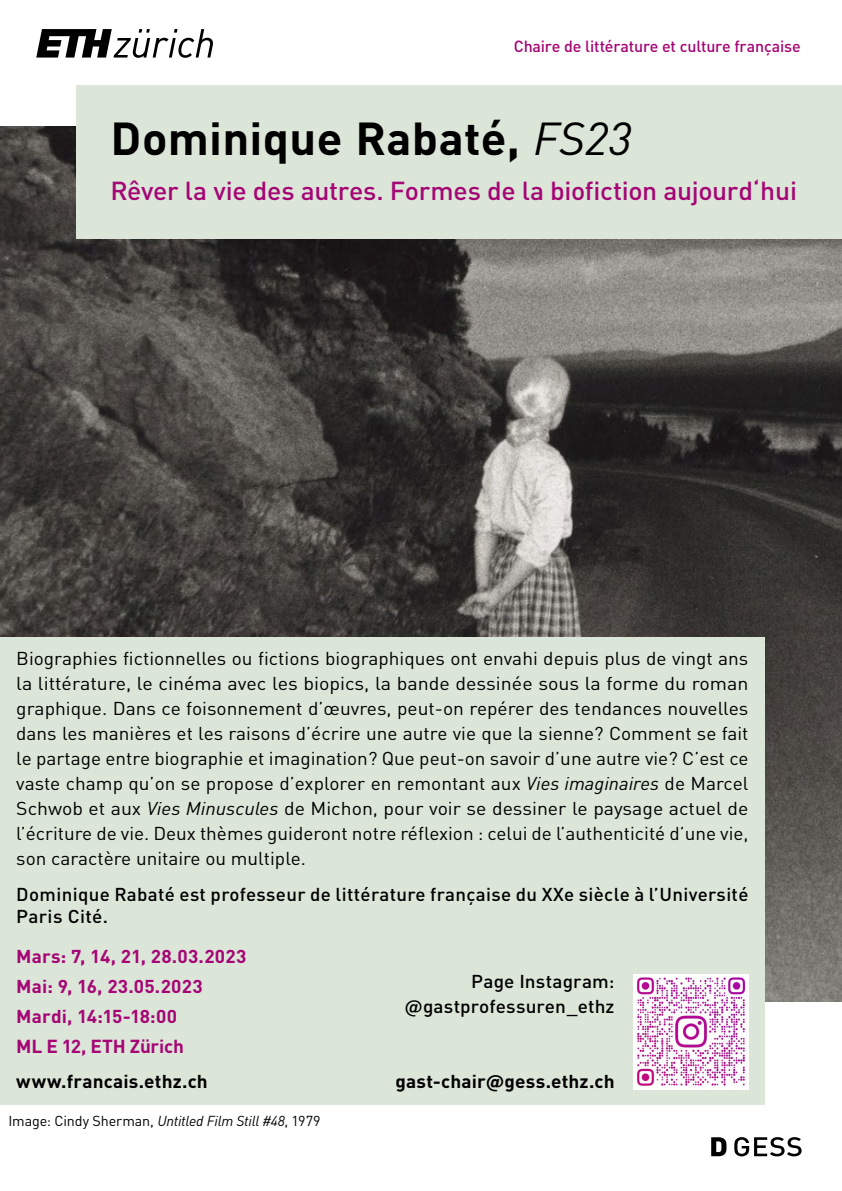
<style>
.page{position:relative;width:842px;height:1191px;background:#fff}
.page>*{position:absolute;margin:0;border:0;box-sizing:border-box;transform-origin:0 0}
.t1{font:700 45.6px "DIN Pro";letter-spacing:.005em;color:#000}
.t2{font:500 25.7px "DIN Pro";letter-spacing:-.015em;color:#a50575}
.t3{font:700 18.6px "DIN Pro";letter-spacing:-.015em;color:#a50575}
.t4{font:18.4px/25px "DIN Pro";color:#000;text-align:justify}
.t5{font:500 18.4px/22px "DIN Pro";letter-spacing:.02em;color:#000}
.t6{font:700 18.4px/30px "DIN Pro";letter-spacing:.005em;color:#a50575}
.t7{font:700 18.4px "DIN Pro";letter-spacing:.01em;color:#000}
.t8{font:500 16px "DIN Pro";letter-spacing:-.01em;color:#a50575}
.t9{font:14.3px "DIN Pro";letter-spacing:-.01em;color:#000}
.s1{font-weight:400;font-style:italic}
.s2{font-style:italic}
</style>
<div class="page">
<img style="left:0;top:127px;width:842px;height:874px">
<div style="left:77px;top:86px;width:765px;height:153px;background:#dbe5d8"></div>
<div style="left:0;top:637px;width:764px;height:468px;background:#dbe5d8"></div>
<img style="left:633px;top:974px;width:115px;height:115px">
<svg style="left:711px;top:1137px;width:16px;height:19px"></svg>
<svg style="left:734px;top:1137px;width:67px;height:19px"></svg>
<svg style="left:36px;top:29px;width:177px;height:29px"></svg>
<p class="t8" style="left:514px;top:33px;width:289px">Chaire de littérature et culture française</p>
<h1 class="t1" style="left:111px;top:100px;width:523px">Dominique Rabaté, <span class="s1">FS23</span></h1>
<h2 class="t2" style="left:111px;top:170px;width:688px">Rêver la vie des autres. Formes de la biofiction aujourd‘hui</h2>
<p class="t4" style="left:16px;top:644px;width:734px">Biographies fictionnelles ou fictions biographiques ont envahi depuis plus de vingt ans la littérature, le cinéma avec les biopics, la bande dessinée sous la forme du roman graphique. Dans ce foisonnement d’œuvres, peut-on repérer des tendances nouvelles dans les manières et les raisons d’écrire une autre vie que la sienne? Comment se fait le partage entre biographie et imagination? Que peut-on savoir d’une autre vie? C’est ce vaste champ qu’on se propose d’explorer en remontant aux <span class="s2">Vies imaginaires</span> de Marcel Schwob et aux <span class="s2">Vies Minuscules</span> de Michon, pour voir se dessiner le paysage actuel de l’écriture de vie. Deux thèmes guideront notre réflexion : celui de l’authenticité d’une vie, son caractère unitaire ou multiple.</p>
<p class="t5" style="left:16px;top:881px;width:734px">Dominique Rabaté est professeur de littérature française du XXe siècle à l’Université<br>Paris Cité.</p>
<p class="t6" style="left:16px;top:939px;width:232px">Mars: 7, 14, 21, 28.03.2023<br>Mai: 9, 16, 23.05.2023<br>Mardi, 14:15-18:00</p>
<p class="t3" style="left:16px;top:1030px;width:169px">ML E 12, ETH Zürich</p>
<p class="t7" style="left:16px;top:1066px;width:193px">www.francais.ethz.ch</p>
<p class="t7" style="left:396px;top:1066px;width:221px">gast-chair@gess.ethz.ch</p>
<p class="t5" style="left:405px;top:967px;width:211px;line-height:25px;text-align:right">Page Instagram: @gastprofessuren_ethz</p>
<p class="t9" style="left:9px;top:1109px;width:314px">Image: Cindy Sherman, <span class="s2">Untitled Film Still #48</span>, 1979</p>
</div>
